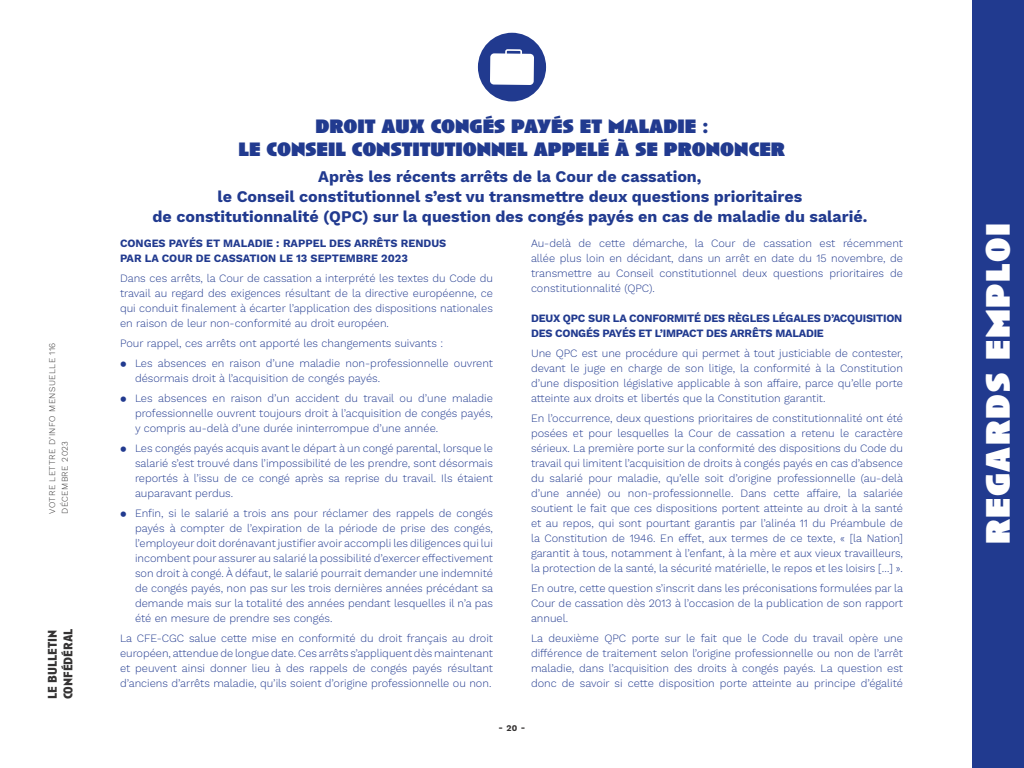
<style>
.page{position:relative;width:1024px;height:768px;background:#fff}
.page>*{position:absolute;margin:0;border:0;box-sizing:border-box;transform-origin:0 0}
.t1{font:900 35px "Anisette";letter-spacing:.04em;color:#fff}
.t2{font:900 20px/23px "Anisette";color:#213a8f;text-align:center}
.t3{font:700 16px/20px "Work Sans";color:#213a8f;text-align:center}
.t4{font:700 13px/15.6px "Anisette Pro";color:#353333}
.t5{font:300 11px/15px "Work Sans";color:#213a8f;text-align:justify}
.t6{font:700 11px/15px "Work Sans";letter-spacing:-.02em;color:#213a8f}
.t7{font:700 11px/15px "Work Sans";color:#213a8f}
.t8{font:300 8.6px/12.7px "Work Sans";letter-spacing:.05em;color:#353333}
.t9{font:700 8.6px "Work Sans";color:#353333}
</style>
<div class="page">
<div style="left:972px;top:0;width:52px;height:768px;background:#213a8f"></div>
<div style="left:478px;top:33px;width:68px;height:68px;background:#213a8f;border-radius:50%"></div>
<svg style="left:490px;top:49px;width:44px;height:36px;background:#e2e5f0"></svg>
<p class="t8" style="left:46px;top:514px;width:173px;rotate:-90deg">VOTRE LETTRE D’INFO MENSUELLE 116<br>DÉCEMBRE 2023</p>
<p class="t4" style="left:44px;top:699px;width:72px;rotate:-90deg">le bulletin confédéral</p>
<h2 class="t2" style="left:239px;top:115px;width:548px">DROIT AUX CONGÉS PAYÉS ET MALADIE :<br>LE CONSEIL CONSTITUTIONNEL APPELÉ À SE PRONONCER</h2>
<h3 class="t3" style="left:152px;top:168px;width:716px">Après les récents arrêts de la Cour de cassation,<br>le Conseil constitutionnel s’est vu transmettre deux questions prioritaires<br>de constitutionnalité (QPC) sur la question des congés payés en cas de maladie du salarié.</h3>
<p class="t7" style="left:120px;top:237px;width:328px">CONGES PAYÉS ET MALADIE : RAPPEL DES ARRÊTS RENDUS<br>PAR LA COUR DE CASSATION LE 13 SEPTEMBRE 2023</p>
<p class="t5" style="left:120px;top:272px;width:375px">Dans ces arrêts, la Cour de cassation a interprété les textes du Code du travail au regard des exigences résultant de la directive européenne, ce qui conduit finalement à écarter l’application des dispositions nationales en raison de leur non-conformité au droit européen.</p>
<p class="t5" style="left:120px;top:337px;width:325px">Pour rappel, ces arrêts ont apporté les changements suivants :</p>
<p class="t5" style="left:135px;top:357px;width:360px;text-indent:-15px">● Les absences en raison d’une maladie non-professionnelle ouvrent désormais droit à l’acquisition de congés payés.</p>
<p class="t5" style="left:135px;top:392px;width:360px;text-indent:-15px">● Les absences en raison d’un accident du travail ou d’une maladie professionnelle ouvrent toujours droit à l’acquisition de congés payés, y compris au-delà d’une durée ininterrompue d’une année.</p>
<p class="t5" style="left:135px;top:442px;width:360px;text-indent:-15px">● Les congés payés acquis avant le départ à un congé parental, lorsque le salarié s’est trouvé dans l’impossibilité de les prendre, sont désormais reportés à l’issu de ce congé après sa reprise du travail. Ils étaient auparavant perdus.</p>
<p class="t5" style="left:135px;top:507px;width:360px;text-indent:-15px">● Enfin, si le salarié a trois ans pour réclamer des rappels de congés payés à compter de l’expiration de la période de prise des congés, l’employeur doit dorénavant justifier avoir accompli les diligences qui lui incombent pour assurer au salarié la possibilité d’exercer effectivement son droit à congé. À défaut, le salarié pourrait demander une indemnité de congés payés, non pas sur les trois dernières années précédant sa demande mais sur la totalité des années pendant lesquelles il n’a pas été en mesure de prendre ses congés.</p>
<p class="t5" style="left:120px;top:632px;width:375px">La CFE-CGC salue cette mise en conformité du droit français au droit européen, attendue de longue date. Ces arrêts s’appliquent dès maintenant et peuvent ainsi donner lieu à des rappels de congés payés résultant d’anciens d’arrêts maladie, qu’ils soient d’origine professionnelle ou non.</p>
<p class="t5" style="left:531px;top:237px;width:374px">Au-delà de cette démarche, la Cour de cassation est récemment allée plus loin en décidant, dans un arrêt en date du 15 novembre, de transmettre au Conseil constitutionnel deux questions prioritaires de constitutionnalité (QPC).</p>
<p class="t6" style="left:531px;top:312px;width:373px">DEUX QPC SUR LA CONFORMITÉ DES RÈGLES LÉGALES D’ACQUISITION<br>DES CONGÉS PAYÉS ET L’IMPACT DES ARRÊTS MALADIE</p>
<p class="t5" style="left:531px;top:347px;width:374px">Une QPC est une procédure qui permet à tout justiciable de contester, devant le juge en charge de son litige, la conformité à la Constitution d’une disposition législative applicable à son affaire, parce qu’elle porte atteinte aux droits et libertés que la Constitution garantit.</p>
<p class="t5" style="left:531px;top:412px;width:374px">En l’occurrence, deux questions prioritaires de constitutionnalité ont été posées et pour lesquelles la Cour de cassation a retenu le caractère sérieux. La première porte sur la conformité des dispositions du Code du travail qui limitent l’acquisition de droits à congés payés en cas d’absence du salarié pour maladie, qu’elle soit d’origine professionnelle (au-delà d’une année) ou non-professionnelle. Dans cette affaire, la salariée soutient le fait que ces dispositions portent atteinte au droit à la santé et au repos, qui sont pourtant garantis par l’alinéa 11 du Préambule de la Constitution de 1946. En effet, aux termes de ce texte, « [la Nation] garantit à tous, notamment à l’enfant, à la mère et aux vieux travailleurs, la protection de la santé, la sécurité matérielle, le repos et les loisirs […] ».</p>
<p class="t5" style="left:531px;top:582px;width:374px">En outre, cette question s’inscrit dans les préconisations formulées par la Cour de cassation dès 2013 à l’occasion de la publication de son rapport annuel.</p>
<p class="t5" style="left:531px;top:632px;width:374px">La deuxième QPC porte sur le fait que le Code du travail opère une différence de traitement selon l’origine professionnelle ou non de l’arrêt maladie, dans l’acquisition des droits à congés payés. La question est donc de savoir si cette disposition porte atteinte au principe d’égalité</p>
<p class="t9" style="left:498px;top:723px;width:28px">- 20 -</p>
<h1 class="t1" style="left:978px;top:544px;width:322px;rotate:-90deg">REGARDS EMPLOI</h1>
</div>
